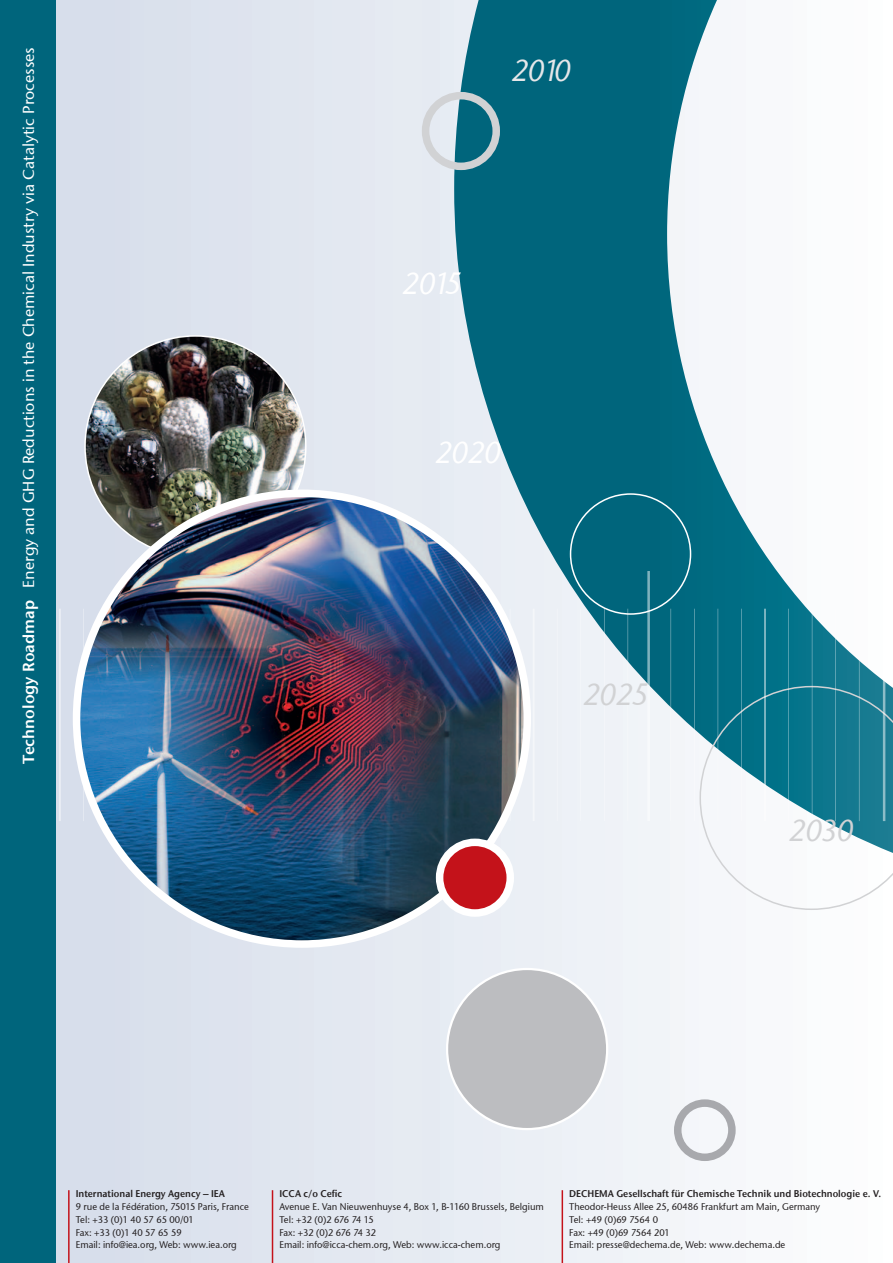
<style>
.page{position:relative;width:893px;height:1263px;background:#fff}
.page>*{position:absolute;margin:0;border:0;box-sizing:border-box;transform-origin:0 0}
.t1{font:italic 30px "Stone Sans";color:#fff}
.t2{font:italic 30px "Stone Sans";color:#d1d2d4}
.t3{font:italic 30px "Stone Sans";color:#e6e7e9}
.t4{font:15.9px "Stone Sans ITCTT Medium";color:#fff}
.t5{font:9.75px/12.8px "Stone Sans ITCTT Medium";color:#231f20;scale:.95 1}
.t6{font:9.75px "Stone Sans ITC Semi";color:#231f20;scale:.95 1}
.t7{font:9.75px/12.8px "Stone Sans ITCTT Medium";letter-spacing:-.035em;color:#231f20;scale:.95 1}
.t8{font:9.75px "Stone Sans ITC Semi";color:#231f20;scale:.95 1}
.s1{font-family:"Stone Sans ITC Semi"}
</style>
<div class="page">
<div style="left:0;top:0;width:893px;height:1263px;background:linear-gradient(to right,#d3dbe9,#fdfefe)"></div>
<svg style="left:454px;top:0;width:439px;height:853px"></svg>
<svg style="left:699px;top:686px;width:194px;height:224px"></svg>
<div style="left:422px;top:92px;width:78px;height:78px;border:8px solid #d1d2d4;border-radius:50%"></div>
<div style="left:674px;top:1099px;width:62px;height:62px;border:8px solid #a8a9ad;border-radius:50%"></div>
<div style="left:570px;top:493px;width:121px;height:122px;border:2px solid #fff;border-radius:50%"></div>
<svg style="left:880px;top:572px;width:8px;height:249px"></svg>
<hr style="left:82px;top:609px;width:2px;height:212px;background:#fff">
<div style="left:57px;top:609px;width:6px;height:212px;background:#dfe5ef"></div>
<hr style="left:509px;top:609px;width:2px;height:212px;background:#fff">
<hr style="left:556px;top:609px;width:2px;height:212px;background:#fff">
<hr style="left:580px;top:609px;width:2px;height:212px;background:#fff">
<hr style="left:603px;top:609px;width:2px;height:212px;background:#fff">
<div style="left:531px;top:609px;width:5px;height:212px;background:#f0f3f7"></div>
<hr style="left:627px;top:609px;width:2px;height:212px;background:#fff">
<hr style="left:670px;top:609px;width:2px;height:212px;background:#fff">
<hr style="left:693px;top:609px;width:2px;height:212px;background:#fff">
<hr style="left:740px;top:609px;width:2px;height:212px;background:#fff">
<hr style="left:717px;top:609px;width:2px;height:212px;background:#fff">
<hr style="left:788px;top:609px;width:1px;height:212px;background:#fff">
<hr style="left:811px;top:609px;width:2px;height:212px;background:#fff">
<hr style="left:835px;top:609px;width:2px;height:212px;background:#fff">
<svg style="left:762px;top:609px;width:6px;height:212px"></svg>
<hr style="left:858px;top:609px;width:2px;height:212px;background:#fff">
<svg style="left:645px;top:572px;width:7px;height:249px;fill:#f1f4f8"></svg>
<hr style="left:892px;top:572px;width:1px;height:249px;background:#fff">
<hr style="left:68px;top:1190px;width:2px;height:73px;background:#c4121a">
<hr style="left:272px;top:1190px;width:1px;height:73px;background:#c4121a">
<hr style="left:562px;top:1190px;width:1px;height:73px;background:#c4121a">
<div style="left:447px;top:969px;width:160px;height:160px;background:#bcbdc0;border-radius:50%"></div>
<div style="left:0;top:0;width:55px;height:1263px;background:#00657c"></div>
<img style="left:85px;top:336px;width:221px;height:221px;border-radius:110px">
<img style="left:77px;top:493px;width:450px;height:451px;border-radius:222px">
<div style="left:440px;top:842px;width:70px;height:71px;background:#c4121a;border-radius:50%"></div>
<div style="left:436px;top:838px;width:78px;height:79px;border:8px solid #fff;border-radius:50%"></div>
<p class="t4" style="left:19px;top:764px;width:718px;rotate:-90deg"><span class="s1">Technology Roadmap</span> Energy and GHG Reductions in the Chemical Industry via Catalytic Processes</p>
<p class="t3" style="left:511px;top:55px;width:60px">2010</p>
<p class="t1" style="left:402px;top:269px;width:59px">2015</p>
<p class="t1" style="left:435px;top:438px;width:67px">2020</p>
<p class="t2" style="left:582px;top:679px;width:65px">2025</p>
<p class="t2" style="left:788px;top:815px;width:65px">2030</p>
<p class="t6" style="left:76px;top:1188px;width:159px">International Energy Agency – IEA</p>
<p class="t5" style="left:76px;top:1200px;width:184px">9 rue de la Fédération, 75015 Paris, France</p>
<p class="t5" style="left:76px;top:1213px;width:126px">Tel: +33 (0)1 40 57 65 00/01<br>Fax: +33 (0)1 40 57 65 59</p>
<p class="t5" style="left:76px;top:1238px;width:171px">Email: info@iea.org, Web: www.iea.org</p>
<p class="t8" style="left:279px;top:1188px;width:68px">ICCA c/o Cefic</p>
<p class="t5" style="left:279px;top:1200px;width:280px">Avenue E. Van Nieuwenhuyse 4, Box 1, B-1160 Brussels, Belgium</p>
<p class="t7" style="left:279px;top:1213px;width:103px">Tel: +32 (0)2 676 74 15<br>Fax: +32 (0)2 676 74 32</p>
<p class="t5" style="left:279px;top:1238px;width:234px">Email: info@icca-chem.org, Web: www.icca-chem.org</p>
<p class="t6" style="left:569px;top:1188px;width:330px">DECHEMA Gesellschaft für Chemische Technik und Biotechnologie e. V.</p>
<p class="t5" style="left:569px;top:1200px;width:266px">Theodor-Heuss Allee 25, 60486 Frankfurt am Main, Germany</p>
<p class="t5" style="left:569px;top:1213px;width:95px">Tel: +49 (0)69 7564 0</p>
<p class="t5" style="left:569px;top:1226px;width:107px">Fax: +49 (0)69 7564 201</p>
<p class="t5" style="left:569px;top:1238px;width:229px">Email: presse@dechema.de, Web: www.dechema.de</p>
</div>
